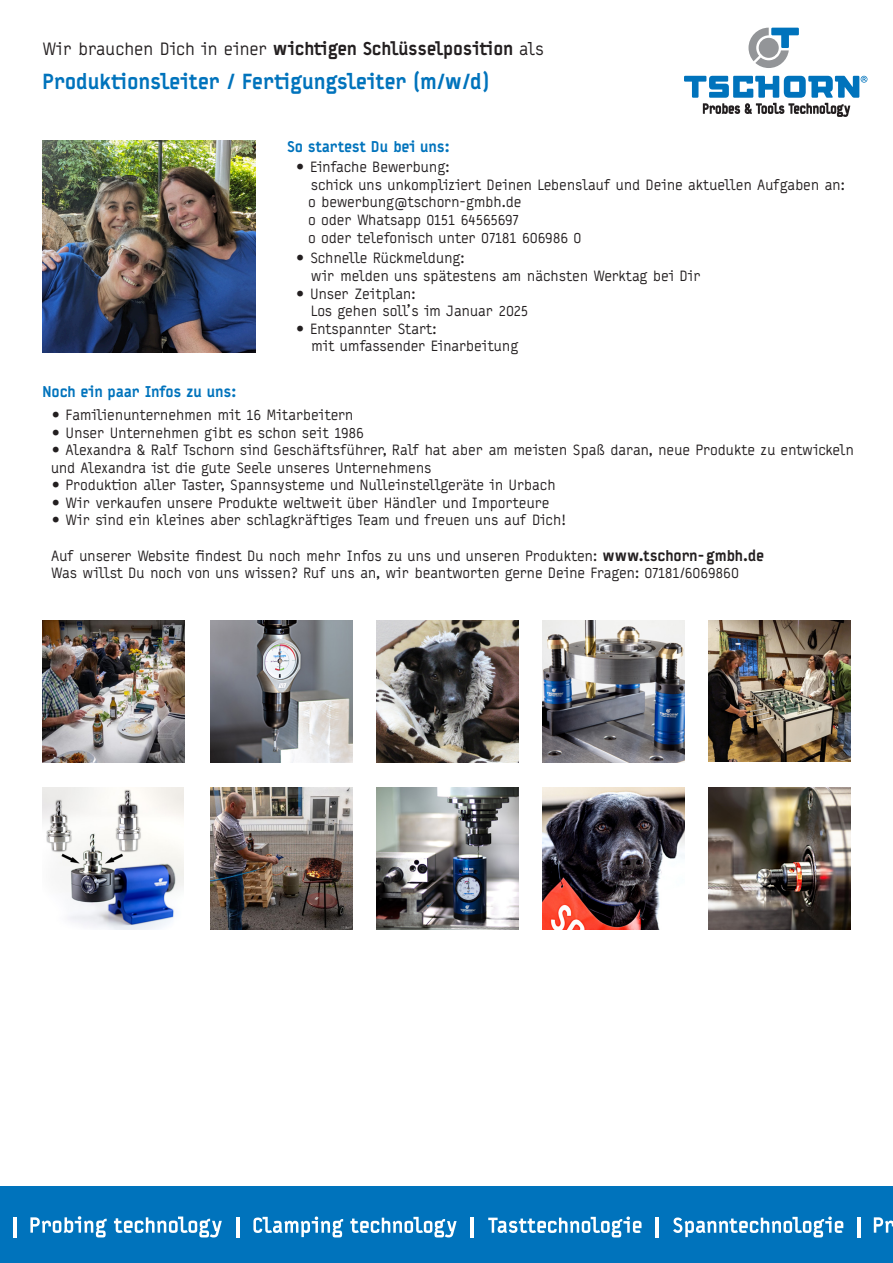
<style>
.page{position:relative;width:893px;height:1263px;background:#fff}
.page>*{position:absolute;margin:0;border:0;box-sizing:border-box;transform-origin:0 0}
.t1{font:900 21px "Typestar";letter-spacing:-.01em;color:#0073bc}
.t2{font:900 18px "Typestar";letter-spacing:-.02em;color:#231f20}
.t3{font:15px/17.5px "Typestar";letter-spacing:-.015em;color:#231f20}
.t4{font:900 15px "Typestar";letter-spacing:-.015em;color:#0073bc}
.s1{font-weight:400}
.s2{font-weight:900}
</style>
<div class="page">
<img style="left:43px;top:788px;width:140px;height:141px">
<img style="left:211px;top:788px;width:142px;height:141px">
<img style="left:43px;top:140px;width:212px;height:213px">
<img style="left:709px;top:621px;width:141px;height:141px">
<img style="left:542px;top:788px;width:142px;height:141px">
<img style="left:377px;top:788px;width:141px;height:141px">
<img style="left:377px;top:621px;width:141px;height:142px">
<img style="left:542px;top:621px;width:142px;height:142px">
<img style="left:709px;top:788px;width:141px;height:141px">
<svg style="left:748px;top:28px;width:51px;height:40px"></svg>
<svg style="left:684px;top:76px;width:183px;height:41px"></svg>
<img style="left:43px;top:621px;width:141px;height:142px">
<img style="left:211px;top:621px;width:142px;height:142px">
<div style="left:0;top:1186px;width:893px;height:77px;background:#0073bc"></div>
<svg style="left:253px;top:1216px;width:90px;height:21px"></svg>
<svg style="left:350px;top:1217px;width:107px;height:20px"></svg>
<svg style="left:488px;top:1216px;width:153px;height:21px"></svg>
<svg style="left:673px;top:1216px;width:170px;height:21px"></svg>
<hr style="left:236px;top:1216px;width:3px;height:21px;background:#fff">
<hr style="left:471px;top:1216px;width:3px;height:21px;background:#fff">
<hr style="left:655px;top:1216px;width:4px;height:21px;background:#fff">
<hr style="left:857px;top:1216px;width:4px;height:21px;background:#fff">
<hr style="left:13px;top:1216px;width:3px;height:21px;background:#fff">
<svg style="left:30px;top:1216px;width:77px;height:21px"></svg>
<svg style="left:114px;top:1216px;width:108px;height:21px"></svg>
<svg style="left:874px;top:1217px;width:19px;height:16px"></svg>
<p class="t2" style="left:43px;top:37px;width:503px"><span class="s1">Wir brauchen Dich in einer</span> wichtigen Schlüsselposition <span class="s1">als</span></p>
<h1 class="t1" style="left:43px;top:69px;width:448px">Produktionsleiter / Fertigungsleiter (m/w/d)</h1>
<p class="t4" style="left:43px;top:382px;width:195px">Noch ein paar Infos zu uns:</p>
<p class="t4" style="left:287px;top:137px;width:164px">So startest Du bei uns:</p>
<p class="t3" style="left:308px;top:158px;width:538px;text-indent:-13px">• Einfache Bewerbung:<br>schick uns unkompliziert Deinen Lebenslauf und Deine aktuellen Aufgaben an: o bewerbung@tschorn-gmbh.de<br>o oder Whatsapp 0151 64565697<br>o oder telefonisch unter 07181 606986 0</p>
<p class="t3" style="left:311px;top:250px;width:391px;text-indent:-15px">• Schnelle Rückmeldung:<br>wir melden uns spätestens am nächsten Werktag bei Dir</p>
<p class="t3" style="left:311px;top:285px;width:219px;text-indent:-15px">• Unser Zeitplan:<br>Los gehen soll’s im Januar 2025</p>
<p class="t3" style="left:311px;top:320px;width:209px;text-indent:-16px">• Entspannter Start:<br>mit umfassender Einarbeitung</p>
<p class="t3" style="left:51px;top:406px;width:304px">• Familienunternehmen mit 16 Mitarbeitern</p>
<p class="t3" style="left:51px;top:424px;width:315px">• Unser Unternehmen gibt es schon seit 1986</p>
<p class="t3" style="left:51px;top:441px;width:804px">• Alexandra &amp; Ralf Tschorn sind Geschäftsführer, Ralf hat aber am meisten Spaß daran, neue Produkte zu entwickeln und Alexandra ist die gute Seele unseres Unternehmens</p>
<p class="t3" style="left:51px;top:476px;width:506px">• Produktion aller Taster, Spannsysteme und Nulleinstellgeräte in Urbach</p>
<p class="t3" style="left:51px;top:494px;width:500px">• Wir verkaufen unsere Produkte weltweit über Händler und Importeure</p>
<p class="t3" style="left:51px;top:512px;width:516px">• Wir sind ein kleines aber schlagkräftiges Team und freuen uns auf Dich!</p>
<p class="t3" style="left:51px;top:547px;width:714px">Auf unserer Website findest Du noch mehr Infos zu uns und unseren Produkten: <span class="s2">www.tschorn-gmbh.de<br></span>Was willst Du noch von uns wissen? Ruf uns an, wir beantworten gerne Deine Fragen: 07181/6069860</p>
</div>
